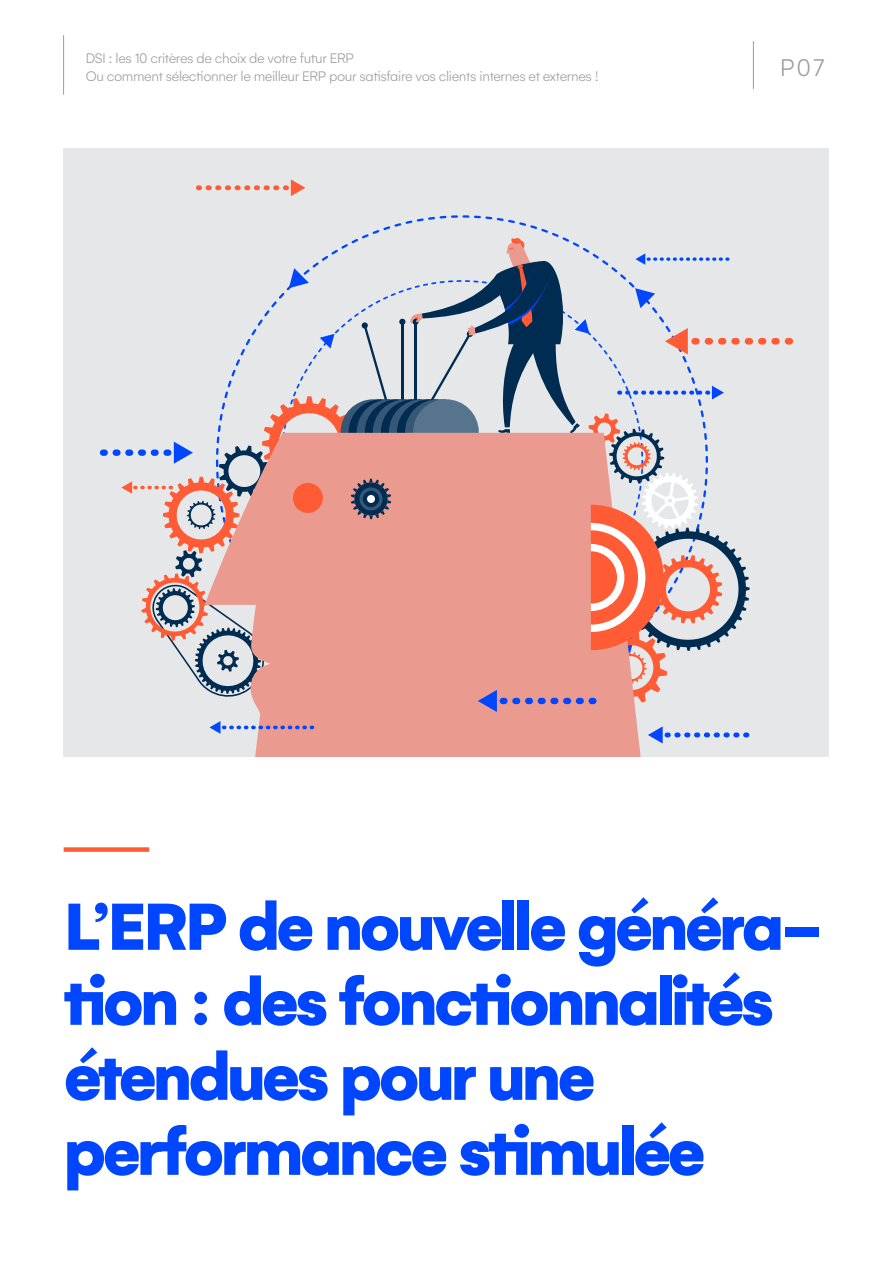
<style>
.page{position:relative;width:893px;height:1263px;background:#fff}
.page>*{position:absolute;margin:0;border:0;box-sizing:border-box;transform-origin:0 0}
.t1{font:900 72px/75px "Gelion";letter-spacing:-.05em;color:#0046fe}
.t2{font:300 26.1px "Gelion";color:#9d9d9c}
.t3{font:300 15px/18px "Gelion";letter-spacing:-.025em;color:#9d9d9c}
</style>
<div class="page">
<hr style="left:753px;top:41px;width:1px;height:48px;background:#9d9d9c">
<hr style="left:63px;top:35px;width:1px;height:60px;background:#9d9d9c">
<div style="left:64px;top:149px;width:765px;height:608px;background:#e6e7e9"></div>
<div style="left:255px;top:712px;width:386px;height:45px;background:#ea9a8f"></div>
<svg style="left:196px;top:179px;width:109px;height:17px"></svg>
<svg style="left:648px;top:726px;width:101px;height:17px"></svg>
<svg style="left:209px;top:721px;width:105px;height:13px"></svg>
<svg style="left:100px;top:237px;width:693px;height:475px"></svg>
<div style="left:64px;top:847px;width:85px;height:5px;background:#ff5c35"></div>
<p class="t3" style="left:86px;top:50px;width:514px">DSI : les 10 critères de choix de votre futur ERP<br>Ou comment sélectionner le meilleur ERP pour satisfaire vos clients internes et externes !</p>
<h2 class="t2" style="left:780px;top:53px;width:46px">P07</h2>
<p class="t1" style="left:64px;top:888px;width:762px">L’ERP de nouvelle généra&shy;tion : des fonctionnalités étendues pour une performance stimulée</p>
</div>
